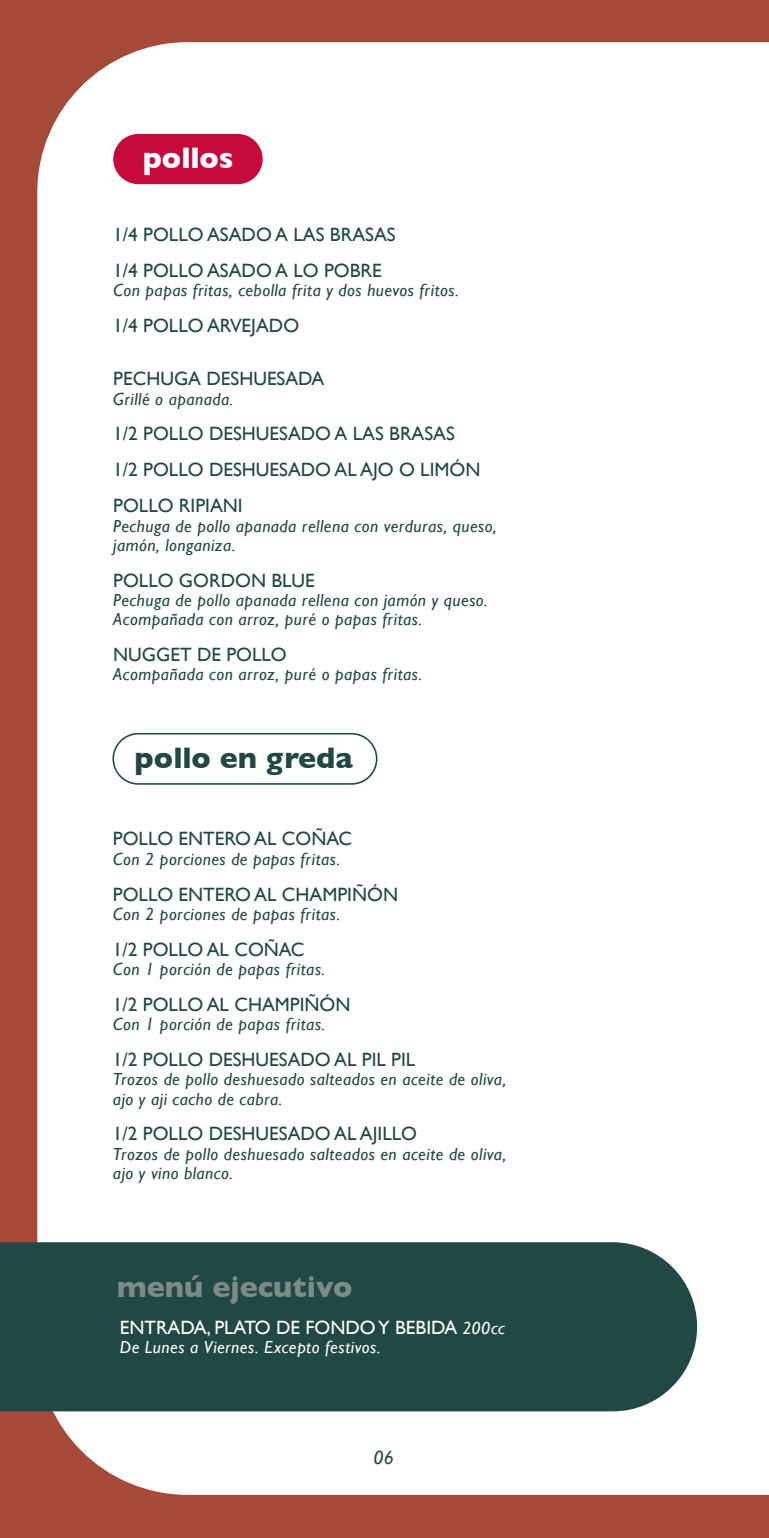
<style>
.page{position:relative;width:769px;height:1538px;background:#a54939}
.page>*{position:absolute;margin:0;border:0;box-sizing:border-box;transform-origin:0 0}
.t1{font:700 30.28px "Gill Sans";color:#7d8c8a}
.t2{font:700 30.28px "Gill Sans";color:#214844}
.t3{font:700 30.28px "Gill Sans";color:#fff}
.t4{font:19.25px/35.9px "Gill Sans";color:#214844}
.t5{font:19.25px "Gill Sans";color:#fff}
.t6{font:italic 19.25px "Gill Sans";color:#214844}
.t7{font:italic 17.5px/19.2px "Gill Sans";letter-spacing:.03em;color:#214844}
.t8{font:italic 17.5px "Gill Sans";letter-spacing:.03em;color:#fff}
.s1{font-style:italic;font-size:17.5px}
</style>
<div class="page">
<div style="left:37px;top:42px;width:732px;height:1453px;background:#fff"></div>
<div style="left:0;top:1242px;width:697px;height:169px;background:#214844"></div>
<div style="left:113px;top:134px;width:150px;height:50px;background:#c6093b;border-radius:25px"></div>
<div style="left:112px;top:733px;width:265px;height:52px;border:2px solid #214844;border-radius:25px"></div>
<h1 class="t3" style="left:143px;top:140px;width:92px">pollos</h1>
<p class="t4" style="left:113px;top:216px;width:234px">1/4 POLLO ASADO A LAS BRASAS<br>1/4 POLLO ASADO A LO POBRE</p>
<p class="t7" style="left:113px;top:281px;width:347px">Con papas fritas, cebolla frita y dos huevos fritos.</p>
<p class="t4" style="left:113px;top:307px;width:187px">1/4 POLLO ARVEJADO</p>
<p class="t4" style="left:113px;top:361px;width:120px">PECHUGA DESHUESA</p>
<p class="t4" style="left:298px;top:361px;width:28px">DA</p>
<p class="t7" style="left:113px;top:389px;width:121px">Grillé o apanada.</p>
<p class="t4" style="left:113px;top:416px;width:123px">1/2 POLLO DESHUESA</p>
<p class="t4" style="left:301px;top:416px;width:156px">DO A LAS BRASAS</p>
<p class="t4" style="left:113px;top:452px;width:123px">1/2 POLLO DESHUESA</p>
<p class="t4" style="left:301px;top:452px;width:181px">DO AL AJO O LIMÓN</p>
<p class="t4" style="left:113px;top:488px;width:102px">POLLO RI PIANI</p>
<p class="t7" style="left:113px;top:516px;width:385px">Pechuga de pollo apanada rellena con verduras, queso, jamón, longaniza.</p>
<p class="t4" style="left:113px;top:562px;width:203px">POLLO GORDON BLUE</p>
<p class="t7" style="left:113px;top:590px;width:376px">Pechuga de pollo apanada rellena con jamón y queso.<br>Acompañada con arroz, puré o papas fritas.</p>
<p class="t4" style="left:113px;top:636px;width:175px">NUGGET DE POLLO</p>
<p class="t7" style="left:113px;top:665px;width:310px">Acompañada con arroz, puré o papas fritas.</p>
<h1 class="t2" style="left:135px;top:739px;width:220px">pollo en greda</h1>
<p class="t4" style="left:113px;top:821px;width:79px">POLLO ENTERO</p>
<p class="t4" style="left:254px;top:821px;width:43px">AL COÑAC</p>
<p class="t7" style="left:113px;top:849px;width:229px">Con 2 porciones de papas fritas.</p>
<p class="t4" style="left:113px;top:876px;width:79px">POLLO ENTERO</p>
<p class="t4" style="left:254px;top:876px;width:42px">AL CHAM</p>
<p class="t4" style="left:337px;top:876px;width:23px">PIÑÓN</p>
<p class="t7" style="left:113px;top:904px;width:229px">Con 2 porciones de papas fritas.</p>
<p class="t4" style="left:113px;top:931px;width:137px">1/2 POLLO AL COÑAC</p>
<p class="t7" style="left:113px;top:959px;width:214px">Con 1 porción de papas fritas.</p>
<p class="t4" style="left:113px;top:986px;width:136px">1/2 POLLO AL CHAM</p>
<p class="t4" style="left:290px;top:986px;width:23px">PIÑÓN</p>
<p class="t7" style="left:113px;top:1014px;width:214px">Con 1 porción de papas fritas.</p>
<p class="t4" style="left:113px;top:1041px;width:123px">1/2 POLLO DESHUESA</p>
<p class="t4" style="left:300px;top:1041px;width:115px">DO AL PIL PIL</p>
<p class="t7" style="left:113px;top:1070px;width:395px">Trozos de pollo deshuesado salteados en aceite de oliva, ajo y aji cacho de cabra.</p>
<p class="t4" style="left:113px;top:1116px;width:123px">1/2 POLLO DESHUESA</p>
<p class="t4" style="left:300px;top:1116px;width:118px">DO AL AJILLO</p>
<p class="t7" style="left:113px;top:1144px;width:395px">Trozos de pollo deshuesado salteados en aceite de oliva, ajo y vino blanco.</p>
<h1 class="t1" style="left:117px;top:1268px;width:237px">menú ejecutivo</h1>
<p class="t5" style="left:120px;top:1316px;width:387px">ENTRADA, PLATO DE FONDO Y BEBIDA <span class="s1">200cc</span></p>
<p class="t8" style="left:120px;top:1337px;width:262px">De Lunes a Viernes. Excepto festivos.</p>
<p class="t6" style="left:373px;top:1446px;width:22px">06</p>
</div>
